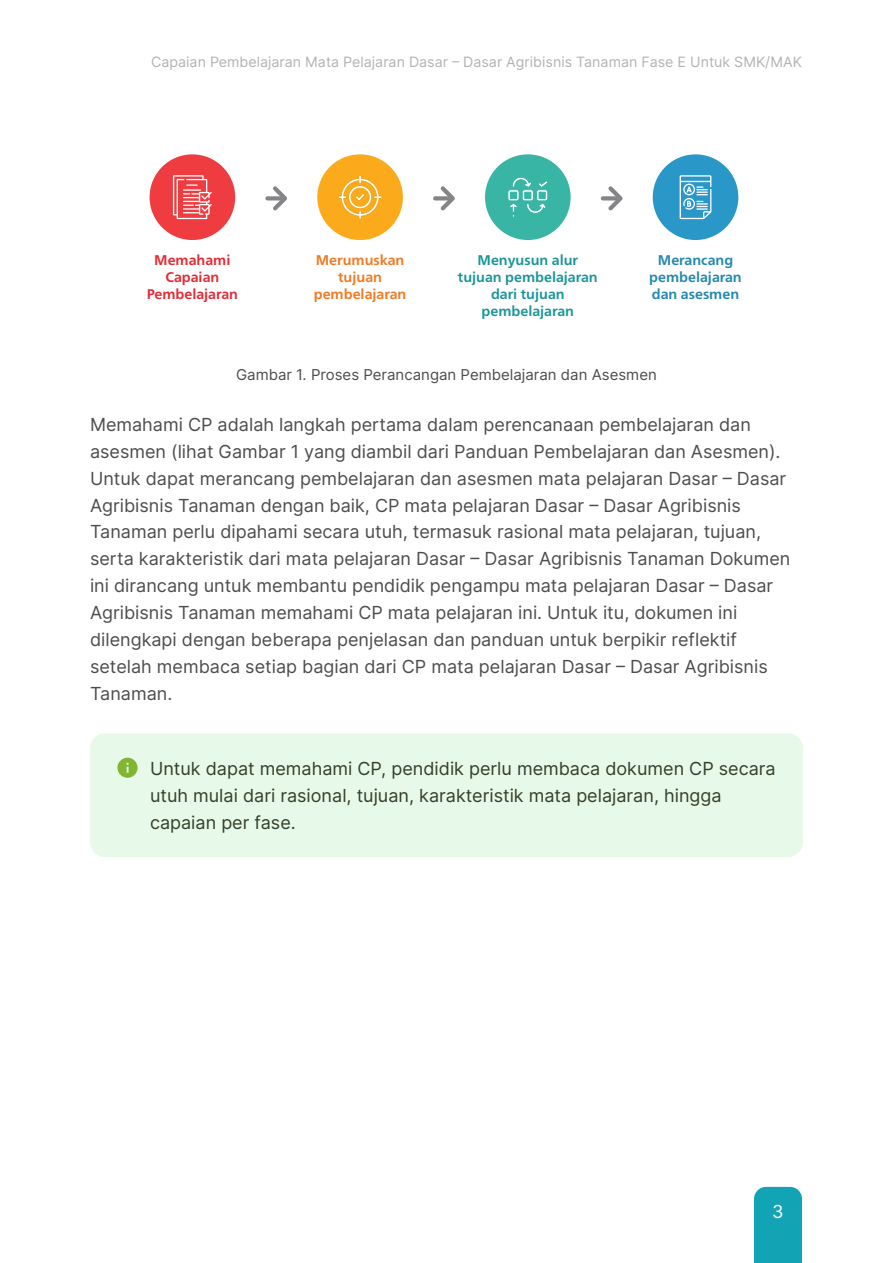
<style>
.page{position:relative;width:893px;height:1263px;background:#fff}
.page>*{position:absolute;margin:0;border:0;box-sizing:border-box;transform-origin:0 0}
.t1{font:18px/26.8px "Inter";color:#4d4d4d}
.Biru{font:18px/26.8px "Inter";color:#353f28}
.t2{font:18px "Inter";color:#fff}
.Caption_Gambar{font:15px "Inter";color:#4d4d4d}
.t3{font:14.25px "Inter";color:#b3b3b3}
.t4{font:700 14.1px/17px "Neue Frutiger World";color:#1c9598;text-align:center}
.t5{font:700 14.1px/17px "Neue Frutiger World";color:#2388af;text-align:center}
.t6{font:700 14.1px/17px "Neue Frutiger World";color:#f17922;text-align:center}
.t7{font:700 14.1px/17px "Neue Frutiger World";color:#e32a34;text-align:center}
</style>
<div class="page">
<div style="left:754px;top:1187px;width:48px;height:76px;background:#12a3b4"></div>
<div style="left:90px;top:733px;width:713px;height:124px;background:#e7f9e8;border-radius:15px"></div>
<div style="left:150px;top:154px;width:85px;height:86px;background:#ee3c40;border-radius:50%"></div>
<div style="left:317px;top:154px;width:86px;height:86px;background:#faaa1b;border-radius:50%"></div>
<div style="left:485px;top:154px;width:86px;height:86px;background:#39b5a6;border-radius:50%"></div>
<div style="left:653px;top:154px;width:85px;height:86px;background:#2997c8;border-radius:50%"></div>
<svg style="left:173px;top:175px;width:39px;height:44px"></svg>
<svg style="left:338px;top:175px;width:44px;height:44px"></svg>
<svg style="left:507px;top:154px;width:42px;height:63px"></svg>
<svg style="left:680px;top:175px;width:31px;height:44px"></svg>
<svg style="left:269px;top:186px;width:18px;height:25px"></svg>
<svg style="left:267px;top:196px;width:16px;height:4px"></svg>
<svg style="left:437px;top:186px;width:18px;height:25px"></svg>
<svg style="left:435px;top:196px;width:15px;height:4px"></svg>
<svg style="left:604px;top:186px;width:19px;height:25px"></svg>
<svg style="left:603px;top:196px;width:15px;height:4px"></svg>
<svg style="left:117px;top:758px;width:21px;height:20px"></svg>
<p class="t3" style="left:151px;top:51px;width:652px">Capaian Pembelajaran Mata Pelajaran Dasar – Dasar Agribisnis Tanaman Fase E Untuk SMK/MAK</p>
<p class="t7" style="left:147px;top:251px;width:93px">Memahami<br>Capaian<br>Pembelajaran</p>
<p class="t6" style="left:314px;top:251px;width:94px">Merumuskan tujuan pembelajaran</p>
<p class="t4" style="left:458px;top:251px;width:141px">Menyusun alur tujuan pembelajaran dari tujuan pembelajaran</p>
<p class="t5" style="left:649px;top:251px;width:94px">Merancang pembelajaran dan asesmen</p>
<p class="Caption_Gambar" style="left:236px;top:363px;width:422px">Gambar 1. Proses Perancangan Pembelajaran dan Asesmen</p>
<p class="t1" style="left:90px;top:410px;width:702px">Memahami CP adalah langkah pertama dalam perencanaan pembelajaran dan asesmen (lihat Gambar 1 yang diambil dari Panduan Pembelajaran dan Asesmen).<br>Untuk dapat merancang pembelajaran dan asesmen mata pelajaran Dasar – Dasar Agribisnis Tanaman dengan baik, CP mata pelajaran Dasar – Dasar Agribisnis Tanaman perlu dipahami secara utuh, termasuk rasional mata pelajaran, tujuan, serta karakteristik dari mata pelajaran Dasar – Dasar Agribisnis Tanaman Dokumen ini dirancang untuk membantu pendidik pengampu mata pelajaran Dasar – Dasar Agribisnis Tanaman memahami CP mata pelajaran ini. Untuk itu, dokumen ini dilengkapi dengan beberapa penjelasan dan panduan untuk berpikir reflektif setelah membaca setiap bagian dari CP mata pelajaran Dasar – Dasar Agribisnis Tanaman.</p>
<p class="Biru" style="left:150px;top:754px;width:627px">Untuk dapat memahami CP, pendidik perlu membaca dokumen CP secara utuh mulai dari rasional, tujuan, karakteristik mata pelajaran, hingga capaian per fase.</p>
<p class="t2" style="left:772px;top:1198px;width:13px">3</p>
</div>
